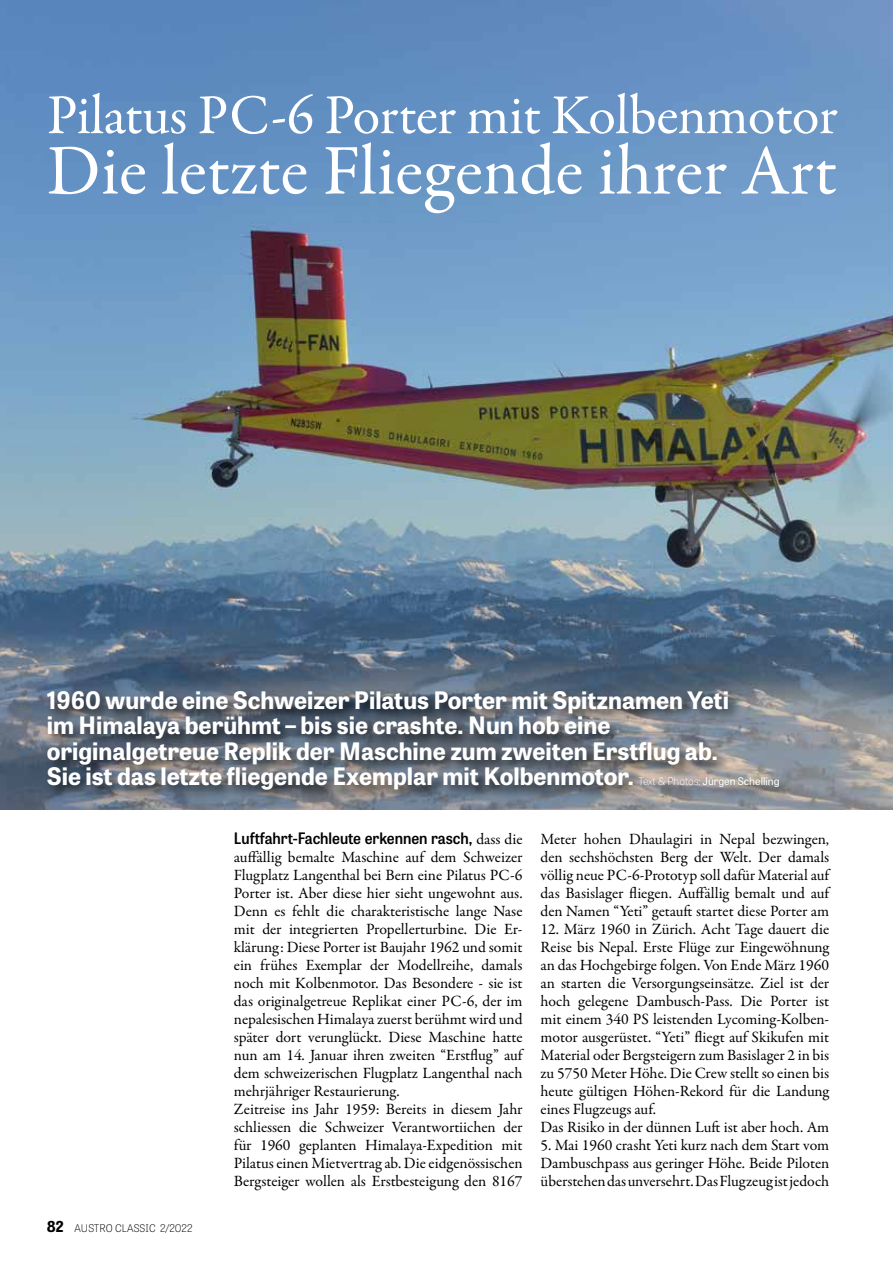
<style>
.page{position:relative;width:893px;height:1263px;background:#fff}
.page>*{position:absolute;margin:0;border:0;box-sizing:border-box;transform-origin:0 0}
.t1{font:71.7px "Garamond Premr Pro";color:#fff}
.t2{font:56.55px "Garamond Premr Pro";letter-spacing:-.015em;color:#fff}
.t3{font:700 24px/25.5px "Tablet Gothic";color:#fff}
.t4{font:15.75px/18px "Garamond Premr Pro";color:#000}
.t5{font:15.75px "Tablet Gothic Narrow Sb";color:#000}
.t6{font:10.5px "Tablet Gothic";color:#fff}
.t7{font:100 10.5px "Tablet Gothic";letter-spacing:.01em;color:#000}
.s1{font-weight:100}
.s2{font-weight:700;font-size:15px}
.s3{font-family:"Garamond Premr Pro"}
</style>
<div class="page">
<img style="left:0;top:0;width:893px;height:809px">
<div style="left:45px;top:688px;width:749px;height:117px;background:#000;opacity:.72"></div>
<h2 class="t2" style="left:47px;top:81px;width:792px">Pilatus PC-6 Porter mit Kolbenmotor</h2>
<h1 class="t1" style="left:47px;top:128px;width:792px">Die letzte Fliegende ihrer Art</h1>
<h3 class="t3" style="left:47px;top:686px;width:684px">1960 wurde eine Schweizer Pilatus Porter mit Spitznamen Yeti im Himalaya berühmt – bis sie crashte. Nun hob eine originalgetreue Replik der Maschine zum zweiten Erstflug ab.<br>Sie ist das letzte fliegende Exemplar mit Kolbenmotor.</h3>
<p class="t6" style="left:638px;top:774px;width:143px"><span class="s1">Text &amp; Photos:</span> Jürgen Schelling</p>
<p class="t7" style="left:47px;top:1221px;width:147px"><span class="s2">82</span> AUSTRO CLASSIC 2/2022</p>
<p class="t5" style="left:234px;top:827px;width:290px">Luftfahrt-Fachleute erkennen rasch, <span class="s3">dass die</span></p>
<p class="t4" style="left:234px;top:848px;width:290px">auffällig bemalte Maschine auf dem Schweizer Flugplatz Langenthal bei Bern eine Pilatus PC-6<br>Porter ist. Aber diese hier sieht ungewohnt aus.<br>Denn es fehlt die charakteristische lange Nase mit der integrierten Propellerturbine. Die Er&shy;klärung: Diese Porter ist Baujahr 1962 und somit ein frühes Exemplar der Modellreihe, damals noch mit Kolbenmotor. Das Besondere - sie ist das originalgetreue Replikat einer PC-6, der im nepalesischen Himalaya zuerst berühmt wird und später dort verunglückt. Diese Maschine hatte nun am 14. Januar ihren zweiten “Erstflug” auf dem schweizerischen Flugplatz Langenthal nach mehrjähriger Restaurierung.<br>Zeitreise ins Jahr 1959: Bereits in diesem Jahr schliessen die Schweizer Verantwortiichen der für 1960 geplanten Himalaya-Expedition mit Pilatus einen Mietvertrag ab. Die eidgenössischen Bergsteiger wollen als Erstbesteigung den 8167</p>
<p class="t4" style="left:540px;top:830px;width:290px;text-align:justify">Meter hohen Dhaulagiri in Nepal bezwingen, den sechshöchsten Berg der Welt. Der damals völlig neue PC-6-Prototyp soll dafür Material auf das Basislager fliegen. Auffällig bemalt und auf den Namen “Yeti” getauft startet diese Porter am</p>
<p class="t4" style="left:540px;top:920px;width:290px">12. März 1960 in Zürich. Acht Tage dauert die Reise bis Nepal. Erste Flüge zur Eingewöhnung an das Hochgebirge folgen. Von Ende März 1960 an starten die Versorgungseinsätze. Ziel ist der hoch gelegene Dambusch-Pass. Die Porter ist mit einem 340 PS leistenden Lycoming-Kolben&shy;motor ausgerüstet. “Yeti” fliegt auf Skikufen mit Material oder Bergsteigern zum Basislager 2 in bis zu 5750 Meter Höhe. Die Crew stellt so einen bis heute gültigen Höhen-Rekord für die Landung eines Flugzeugs auf.<br>Das Risiko in der dünnen Luft ist aber hoch. Am</p>
<p class="t4" style="left:540px;top:1136px;width:290px;text-align:justify">5. Mai 1960 crasht Yeti kurz nach dem Start vom Dambuschpass aus geringer Höhe. Beide Piloten überstehen das unversehrt. Das Flugzeug ist jedoch</p>
</div>
